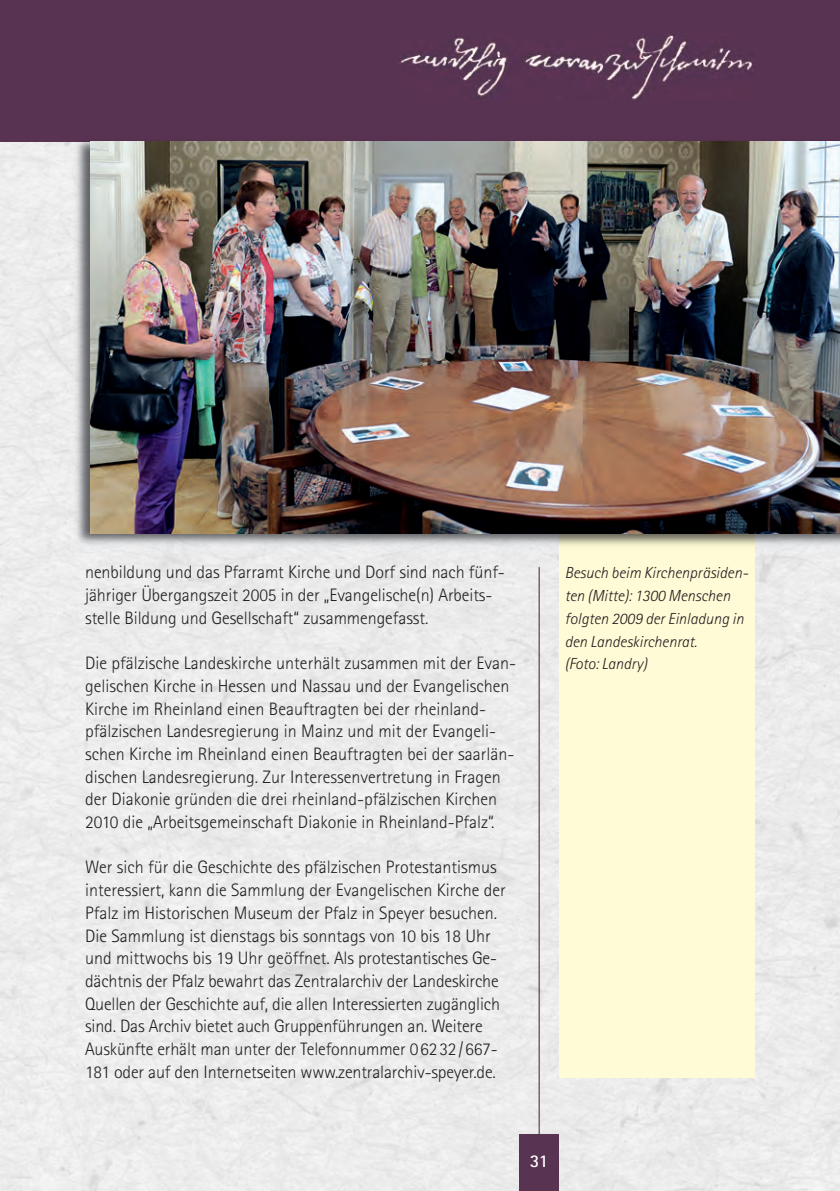
<style>
.page{position:relative;width:840px;height:1191px;background:#fff}
.page>*{position:absolute;margin:0;border:0;box-sizing:border-box;transform-origin:0 0}
.t1{font:300 18px/22.6px "Rotis Sans Serif";color:#231f20}
.t2{font:700 18px "Rotis Sans Serif";color:#fff}
.t3{font:italic 300 16px/22.6px "Rotis Sans Serif";color:#231f20}
</style>
<div class="page">
<div style="left:0;top:142px;width:839px;height:1049px;background:#ececec"></div>
<div style="left:0;top:0;width:839px;height:142px;background:#593352"></div>
<img style="left:399px;top:34px;width:354px;height:66px">
<div style="left:558px;top:316px;width:196px;height:761px;background:#fffbd6"></div>
<div style="left:519px;top:1134px;width:39px;height:57px;background:#593352"></div>
<hr style="left:538px;top:567px;width:1px;height:567px;background:#593352">
<img style="left:70px;top:141px;width:769px;height:412px">
<img style="left:558px;top:533px;width:196px;height:20px">
<img style="left:91px;top:142px;width:748px;height:391px">
<p class="t1" style="left:85px;top:563px;width:421px">nenbildung und das Pfarramt Kirche und Dorf sind nach fünf&shy;jähriger Übergangszeit 2005 in der „Evangelische(n) Arbeits&shy;stelle Bildung und Gesellschaft“ zusammengefasst.</p>
<p class="t1" style="left:85px;top:653px;width:432px">Die pfälzische Landeskirche unterhält zusammen mit der Evan&shy;gelischen Kirche in Hessen und Nassau und der Evangelischen Kirche im Rheinland einen Beauftragten bei der rheinland&shy;pfälzischen Landesregierung in Mainz und mit der Evangeli&shy;schen Kirche im Rheinland einen Beauftragten bei der saarlän&shy;dischen Landesregierung. Zur Interessenvertretung in Fragen der Diakonie gründen die drei rheinland-pfälzischen Kirchen 2010 die „Arbeitsgemeinschaft Diakonie in Rheinland-Pfalz“.</p>
<p class="t1" style="left:85px;top:858px;width:422px">Wer sich für die Geschichte des pfälzischen Protestantismus interessiert, kann die Sammlung der Evangelischen Kirche der Pfalz im Historischen Museum der Pfalz in Speyer besuchen.<br>Die Sammlung ist dienstags bis sonntags von 10 bis 18 Uhr und mittwochs bis 19 Uhr geöffnet. Als protestantisches Ge&shy;dächtnis der Pfalz bewahrt das Zentral archiv der Landeskirche Quellen der Geschichte auf, die allen Interessierten zugänglich sind. Das Archiv bietet auch Gruppenführungen an. Weitere Auskünfte erhält man unter der Telefonnummer 06232/667- 181 oder auf den Internetseiten www.zentralarchiv-speyer.de.</p>
<p class="t3" style="left:564px;top:563px;width:182px">Besuch beim Kirchenpräsiden&shy;ten (Mitte): 1300 Menschen folgten 2009 der Einladung in den Landeskirchenrat.<br>(Foto: Landry)</p>
<p class="t2" style="left:529px;top:1154px;width:20px">31</p>
</div>
